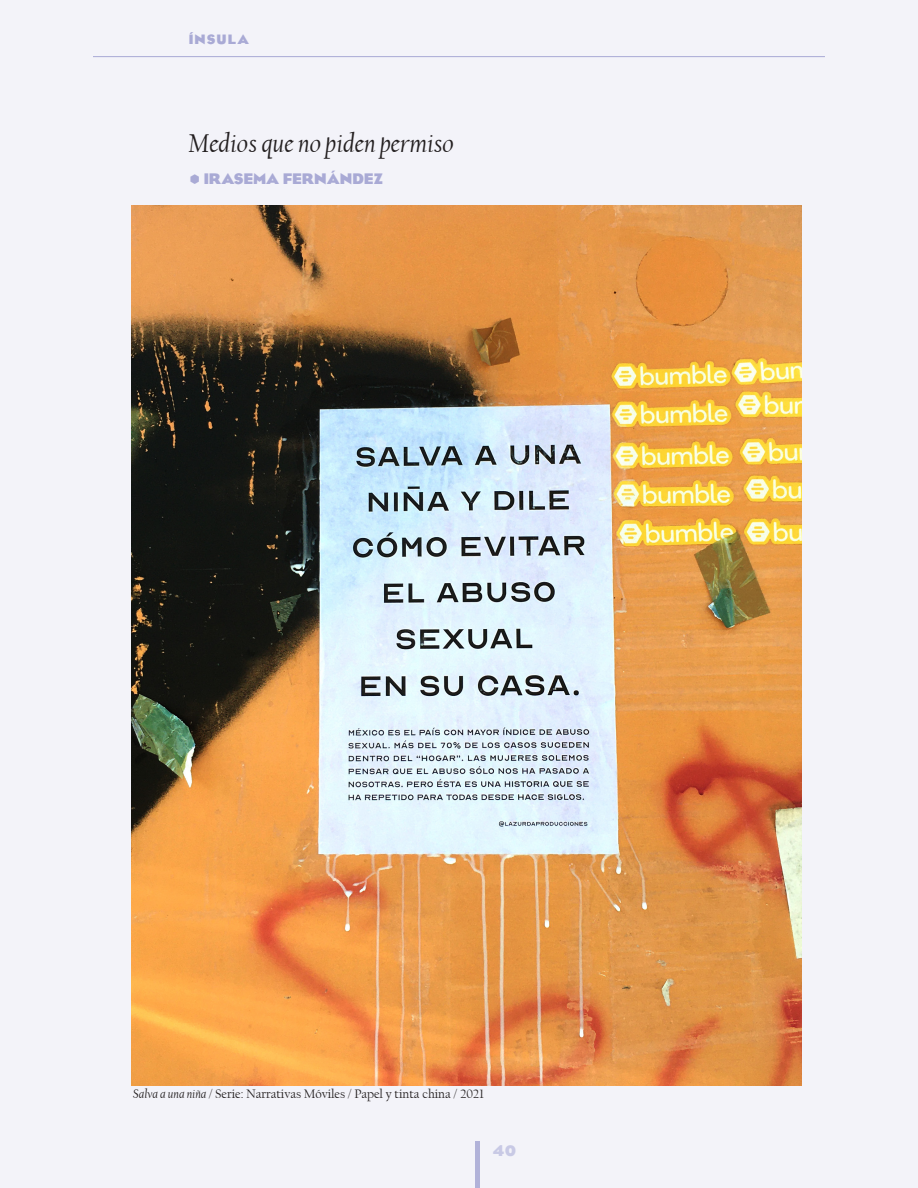
<style>
.page{position:relative;width:918px;height:1188px;background:#f3f3f9}
.page>*{position:absolute;margin:0;border:0;box-sizing:border-box;transform-origin:0 0}
.Titulos{font:italic 27px "Californian FB";color:#231f20}
.t1{font:700 13.5px "OPTI Eagle";color:#a9aad5}
.numeracíon{font:700 13.5px "OPTI Eagle";color:#c8c9e5}
.referencias{font:12.9px "Californian FB";color:#231f20}
.t2{font:700 12px "OPTI Eagle";letter-spacing:.1em;color:#a9aad5}
.s1{font-style:italic}
</style>
<div class="page">
<hr style="left:476px;top:1142px;width:4px;height:46px;background:#b1b2d9">
<hr style="left:93px;top:56px;width:732px;height:1px;background:#a9aad5">
<img style="left:132px;top:205px;width:669px;height:880px">
<p class="t2" style="left:189px;top:30px;width:62px">ÍNSULA</p>
<p class="Titulos" style="left:189px;top:128px;width:267px">Medios que no piden permiso</p>
<p class="t1" style="left:204px;top:169px;width:181px">IRASEMA FERNÁNDEZ</p>
<p class="referencias" style="left:133px;top:1087px;width:352px"><span class="s1">Salva a una niña</span> / Serie: Narrativas Móviles / Papel y tinta china / 2021</p>
<p class="numeracíon" style="left:492px;top:1141px;width:26px">40</p>
</div>
